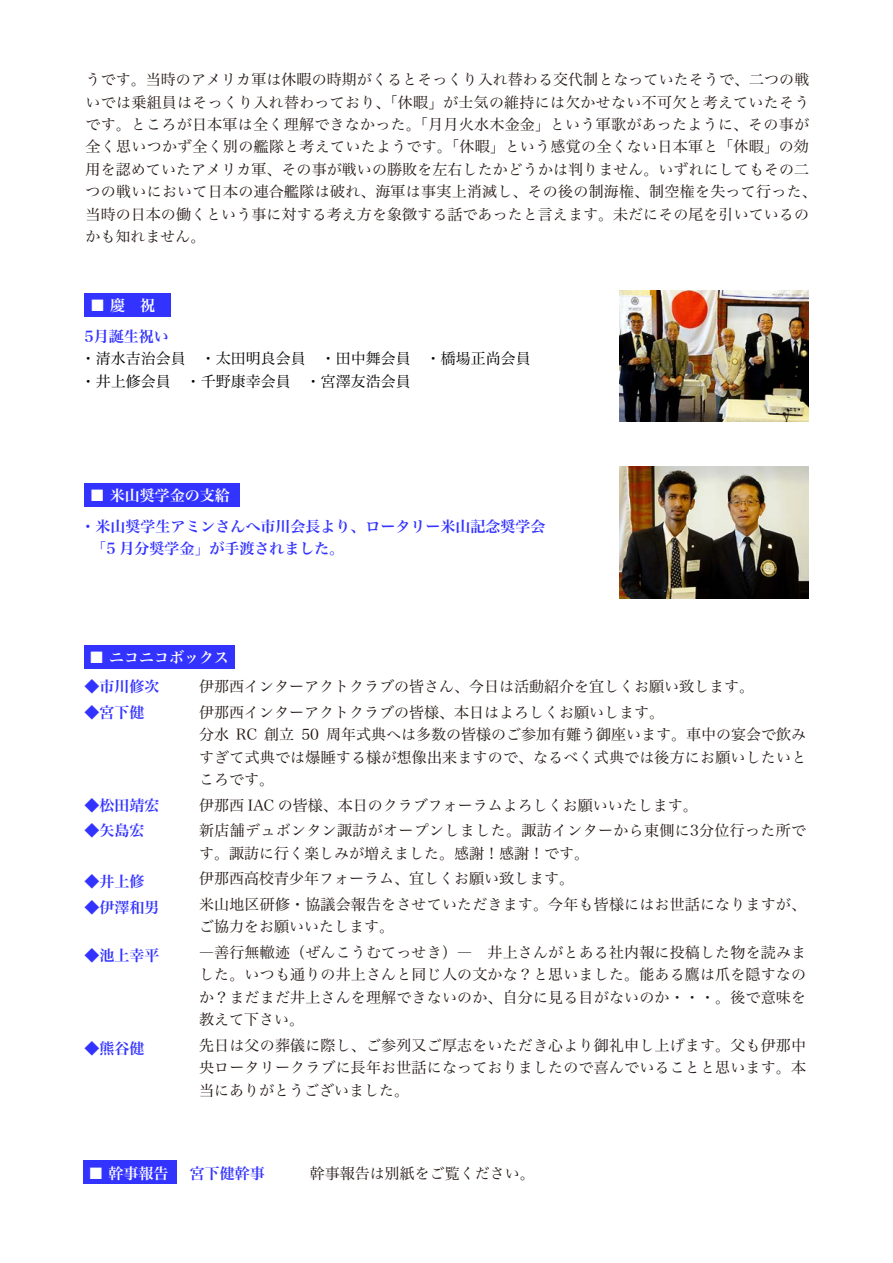
<style>
.page{position:relative;width:893px;height:1263px;background:#fff}
.page>*{position:absolute;margin:0;border:0;box-sizing:border-box;transform-origin:0 0}
.t1{font:15px/22.5px "Hira Min Pro W3";letter-spacing:.01em;color:#231815}
.t2{font:15px/22.5px "Hira Min Pro W6";color:#33f}
.t3{font:15px/22.5px "Hira Min Pro W3";color:#000}
.t4{font:15px "Hira Min Pro W6";color:#fff}
.t5{font:14.85px/22.4px "Hira Min Pro W3";letter-spacing:.02em;color:#231815}
.s1{font-family:"Hira Min Pro W6";color:#33f}
</style>
<div class="page">
<div style="left:83px;top:1161px;width:93px;height:23px;background:#33f"></div>
<div style="left:84px;top:645px;width:151px;height:23px;background:#33f"></div>
<div style="left:85px;top:293px;width:86px;height:23px;background:#33f"></div>
<div style="left:84px;top:483px;width:155px;height:23px;background:#33f"></div>
<img style="left:620px;top:291px;width:188px;height:131px">
<img style="left:620px;top:467px;width:188px;height:131px">
<p class="t5" style="left:86px;top:67px;width:733px">うです。当時のアメリカ軍は休暇の時期がくるとそっくり入れ替わる交代制となっていたそうで、二つの戦いでは乗組員はそっくり入れ替わっており、「休暇」が士気の維持には欠かせない不可欠と考えていたそうです。ところが日本軍は全く理解できなかった。「月月火水木金金」という軍歌があったように、その事が全く思いつかず全く別の艦隊と考えていたようです。「休暇」という感覚の全くない日本軍と「休暇」の効用を認めていたアメリカ軍、その事が戦いの勝敗を左右したかどうかは判りません。いずれにしてもその二つの戦いにおいて日本の連合艦隊は破れ、海軍は事実上消滅し、その後の制海権、制空権を失って行った、当時の日本の働くという事に対する考え方を象徴する話であったと言えます。未だにその尾を引いているのかも知れません。</p>
<p class="t4" style="left:90px;top:292px;width:66px">■ 慶　祝</p>
<p class="t2" style="left:85px;top:324px;width:86px">5月誕生祝い</p>
<p class="t3" style="left:81px;top:346px;width:467px">・清水吉治会員　・太田明良会員　・田中舞会員　・橋場正尚会員　・井上修会員　・千野康幸会員　・宮澤友浩会員</p>
<p class="t4" style="left:90px;top:482px;width:141px">■ 米山奨学金の支給</p>
<p class="t2" style="left:80px;top:514px;width:467px">・米山奨学生アミンさんへ市川会長より、ロータリー米山記念奨学会　「5 月分奨学金」が手渡されました。</p>
<p class="t4" style="left:89px;top:644px;width:141px">■ ニコニコボックス</p>
<p class="t2" style="left:84px;top:674px;width:76px">◆市川修次</p>
<p class="t2" style="left:84px;top:700px;width:61px">◆宮下健</p>
<p class="t1" style="left:199px;top:672px;width:557px;line-height:25.5px">伊那西インターアクトクラブの皆さん、今日は活動紹介を宜しくお願い致します。伊那西インターアクトクラブの皆様、本日はよろしくお願いします。</p>
<p class="t1" style="left:199px;top:722px;width:609px;text-align:justify">分水 RC 創立 50 周年式典へは多数の皆様のご参加有難う御座います。車中の宴会で飲みすぎて式典では爆睡する様が想像出来ますので、なるべく式典では後方にお願いしたいところです。</p>
<p class="t1" style="left:199px;top:791px;width:609px;line-height:25.5px">伊那西 IAC の皆様、本日のクラブフォーラムよろしくお願いいたします。<br>新店舗デュボンタン諏訪がオープンしました。諏訪インターから東側に3分位行った所で</p>
<p class="t1" style="left:199px;top:839px;width:609px;line-height:25.5px">す。諏訪に行く楽しみが増えました。感謝！感謝！です。<br>伊那西高校青少年フォーラム、宜しくお願い致します。<br>米山地区研修・協議会報告をさせていただきます。今年も皆様にはお世話になりますが、</p>
<p class="t1" style="left:199px;top:912px;width:609px;line-height:25.5px">ご協力をお願いいたします。<br>―善行無轍迹（ぜんこうむてっせき）―　井上さんがとある社内報に投稿した物を読みま</p>
<p class="t1" style="left:199px;top:962px;width:609px;text-align:justify">した。いつも通りの井上さんと同じ人の文かな？と思いました。能ある鷹は爪を隠すなのか？まだまだ井上さんを理解できないのか、自分に見る目がないのか・・・。後で意味を教えて下さい。</p>
<p class="t1" style="left:199px;top:1032px;width:609px;text-align:justify">先日は父の葬儀に際し、ご参列又ご厚志をいただき心より御礼申し上げます。父も伊那中央ロータリークラブに長年お世話になっておりましたので喜んでいることと思います。本当にありがとうございました。</p>
<p class="t2" style="left:84px;top:793px;width:76px">◆松田靖宏</p>
<p class="t2" style="left:84px;top:818px;width:61px">◆矢島宏</p>
<p class="t2" style="left:84px;top:869px;width:61px">◆井上修</p>
<p class="t2" style="left:84px;top:895px;width:76px">◆伊澤和男</p>
<p class="t2" style="left:84px;top:943px;width:76px">◆池上幸平</p>
<p class="t2" style="left:84px;top:1036px;width:61px">◆熊谷健</p>
<p class="t4" style="left:88px;top:1160px;width:81px">■ 幹事報告</p>
<p class="t1" style="left:190px;top:1160px;width:346px"><span class="s1">宮下健幹事</span>　　　幹事報告は別紙をご覧ください。</p>
</div>
